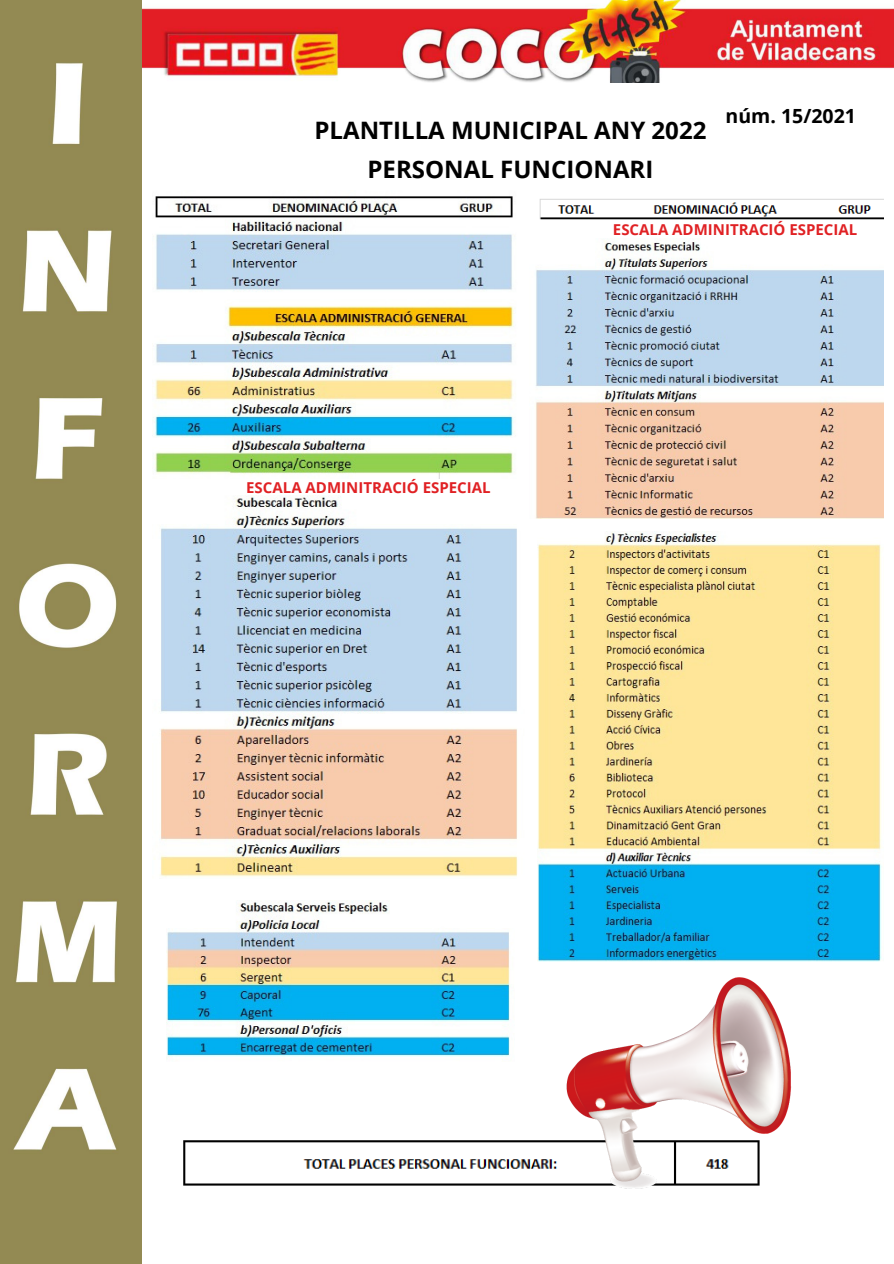
<style>
.page{position:relative;width:894px;height:1264px;background:#fff}
.page>*{position:absolute;margin:0;border:0;box-sizing:border-box;transform-origin:0 0}
.t1{font:700 24px "Open Sans";color:#000}
.t2{font:700 19.5px "Open Sans";color:#000}
.t3{font:700 15px "Open Sans";color:#e02124}
</style>
<div class="page">
<img style="left:142px;top:0;width:751px;height:82px">
<img style="left:0;top:0;width:142px;height:1263px">
<img style="left:154px;top:196px;width:361px;height:282px">
<img style="left:535px;top:241px;width:347px;height:278px">
<img style="left:166px;top:900px;width:344px;height:160px">
<img style="left:154px;top:496px;width:364px;height:381px">
<img style="left:537px;top:531px;width:345px;height:430px">
<img style="left:539px;top:199px;width:344px;height:21px">
<img style="left:183px;top:1140px;width:342px;height:46px">
<img style="left:525px;top:977px;width:267px;height:212px">
<p class="t1" style="left:314px;top:113px;width:393px">PLANTILLA MUNICIPAL ANY 2022</p>
<p class="t1" style="left:367px;top:152px;width:287px">PERSONAL FUNCIONARI</p>
<p class="t2" style="left:725px;top:102px;width:132px">núm. 15/2021</p>
<p class="t3" style="left:246px;top:476px;width:246px">ESCALA ADMINITRACIÓ ESPECIAL</p>
<p class="t3" style="left:612px;top:219px;width:246px">ESCALA ADMINITRACIÓ ESPECIAL</p>
</div>
